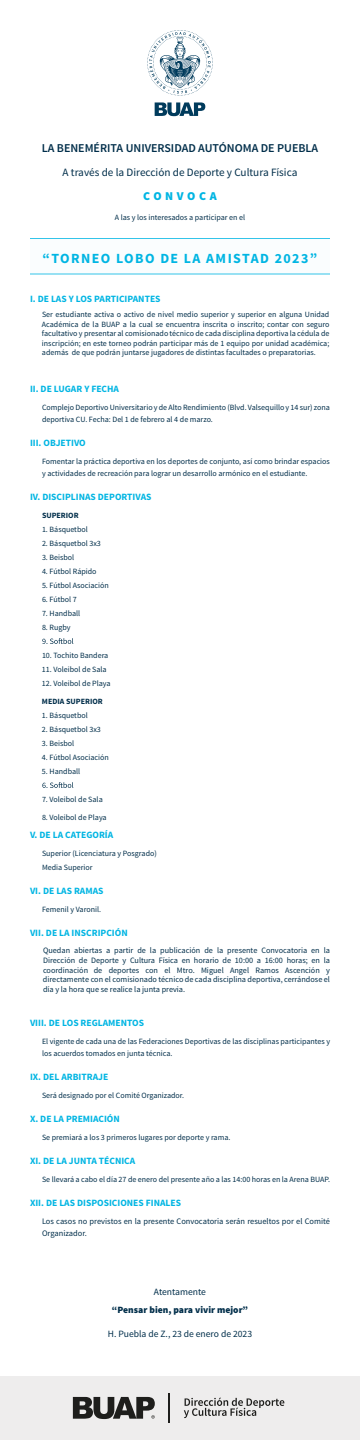
<style>
.page{position:relative;width:360px;height:1440px;background:#fff}
.page>*{position:absolute;margin:0;border:0;box-sizing:border-box;transform-origin:0 0}
.t1{font:700 14px "Source Sans Pro";letter-spacing:.1em;color:#00b5e3}
.t2{font:600 12px "Source Sans Pro";color:#002e4a}
.t3{font:900 12px "Source Sans Pro";letter-spacing:.3em;color:#00b5e3}
.t4{font:11.2px "Source Sans Pro";color:#002e4a}
.t5{font:700 9.6px "Source Sans Pro";color:#00b5e3}
.t6{font:9.6px "Source Sans Pro";color:#002e4a}
.t7{font:900 9.6px "Source Sans Pro";color:#002e4a}
.t8{font:8.4px/12px "Source Sans Pro";color:#002e4a}
.t9{font:8.2px/9.8px "Source Sans Pro";color:#002e4a;text-align:justify}
.t10{font:8px/9.6px "Source Sans Pro";color:#002e4a}
.t11{font:700 8px "Source Sans Pro";color:#002e4a}
</style>
<div class="page">
<svg style="left:155px;top:102px;width:50px;height:14px"></svg>
<svg style="left:147px;top:30px;width:66px;height:66px"></svg>
<div style="left:30px;top:238px;width:300px;height:36px;background:#fafdfe"></div>
<hr style="left:30px;top:274px;width:300px;height:1px;background:#33c4e9">
<hr style="left:30px;top:238px;width:300px;height:1px;background:#33c4e9">
<svg style="left:42px;top:638px;width:31px;height:6px"></svg>
<svg style="left:42px;top:782px;width:31px;height:6px"></svg>
<div style="left:0;top:1376px;width:360px;height:64px;background:#eeeded"></div>
<svg style="left:73px;top:1397px;width:82px;height:22px"></svg>
<hr style="left:169px;top:1393px;width:1px;height:30px;background:#1e1e1c">
<svg style="left:184px;top:1398px;width:100px;height:20px"></svg>
<h2 class="t2" style="left:42px;top:140px;width:278px">LA BENEMÉRITA UNIVERSIDAD AUTÓNOMA DE PUEBLA</h2>
<h3 class="t4" style="left:63px;top:165px;width:236px">A través de la Dirección de Deporte y Cultura Física</h3>
<h2 class="t3" style="left:143px;top:188px;width:75px">CONVOCA</h2>
<p class="t10" style="left:115px;top:212px;width:132px">A las y los interesados a participar en el</p>
<h1 class="t1" style="left:43px;top:249px;width:276px">“TORNEO LOBO DE LA AMISTAD 2023”</h1>
<p class="t5" style="left:30px;top:293px;width:132px">I. DE LAS Y LOS PARTICIPANTES</p>
<p class="t10" style="left:42px;top:310px;width:289px;text-align:justify">Ser estudiante activa o activo de nivel medio superior y superior en alguna Unidad Académica de la BUAP a la cual se encuentra inscrita o inscrito; contar con seguro facultativo y presentar al comisionado técnico de cada disciplina deportiva la cédula de inscripción; en este torneo podrán participar más de 1 equipo por unidad académica; además de que podrán juntarse jugadores de distintas facultades o preparatorias.</p>
<p class="t5" style="left:30px;top:383px;width:91px">II. DE LUGAR Y FECHA</p>
<p class="t10" style="left:42px;top:401px;width:290px;line-height:12px">ComplejoDeportivoUniversitario y de Alto Rendimiento (Blvd. Valsequillo y 14 sur) zona deportiva CU. Fecha: Del 1 de febrero al 4 de marzo.</p>
<p class="t5" style="left:30px;top:437px;width:57px">III. OBJETIVO</p>
<p class="t10" style="left:42px;top:455px;width:289px;line-height:12px">Fomentar la práctica deportiva en los deportes de conjunto, así como brindar espacios y actividades de recreación para lograr un desarrollo armónico en el estudiante.</p>
<p class="t5" style="left:30px;top:491px;width:123px">IV. DISCIPLINAS DEPORTIVAS</p>
<p class="t11" style="left:42px;top:510px;width:38px">SUPERIOR</p>
<p class="t10" style="left:42px;top:525px;width:47px">1. Básquetbol</p>
<p class="t10" style="left:42px;top:539px;width:60px">2. Básquetbol 3x3</p>
<p class="t10" style="left:42px;top:553px;width:34px">3. Beisbol</p>
<p class="t10" style="left:42px;top:567px;width:56px">4. Fútbol Rápido</p>
<p class="t10" style="left:42px;top:581px;width:68px">5. Fútbol Asociación</p>
<p class="t10" style="left:42px;top:595px;width:36px">6. Fútbol 7</p>
<p class="t10" style="left:42px;top:609px;width:40px">7. Handball</p>
<p class="t10" style="left:42px;top:623px;width:30px">8. Rugby</p>
<p class="t10" style="left:42px;top:651px;width:68px">10. Tochito Bandera</p>
<p class="t10" style="left:42px;top:665px;width:66px">11. Voleibol de Sala</p>
<p class="t10" style="left:42px;top:679px;width:70px">12. Voleibol de Playa</p>
<p class="t11" style="left:42px;top:696px;width:62px">MEDIA SUPERIOR</p>
<p class="t10" style="left:42px;top:711px;width:47px">1. Básquetbol</p>
<p class="t10" style="left:42px;top:725px;width:60px">2. Básquetbol 3x3</p>
<p class="t10" style="left:42px;top:739px;width:34px">3. Beisbol</p>
<p class="t10" style="left:42px;top:753px;width:68px">4. Fútbol Asociación</p>
<p class="t10" style="left:42px;top:767px;width:40px">5. Handball</p>
<p class="t10" style="left:42px;top:795px;width:62px">7. Voleibol de Sala</p>
<p class="t10" style="left:42px;top:813px;width:66px">8. Voleibol de Playa</p>
<p class="t5" style="left:30px;top:829px;width:85px">V. DE LA CATEGORÍA</p>
<p class="t10" style="left:42px;top:846px;width:116px;line-height:14px">Superior (Licenciatura y Posgrado)<br>Media Superior</p>
<p class="t5" style="left:30px;top:885px;width:75px">VI. DE LAS RAMAS</p>
<p class="t10" style="left:42px;top:905px;width:61px">Femenil y Varonil.</p>
<p class="t5" style="left:30px;top:927px;width:99px">VII. DE LA INSCRIPCIÓN</p>
<p class="t9" style="left:43px;top:945px;width:289px">Quedan abiertas a partir de la publicación de la presente Convocatoria en la Dirección de Deporte y Cultura Física en horario de 10:00 a 16:00 horas; en la coordinación de deportes con el Mtro. Miguel Angel Ramos Ascención y directamente con el comisionado técnico de cada disciplina deportiva, cerrándose el día y la hora que se realice la junta previa.</p>
<p class="t5" style="left:30px;top:1017px;width:116px">VIII. DE LOS REGLAMENTOS</p>
<p class="t10" style="left:42px;top:1035px;width:290px;line-height:12px">El vigente de cada una de las Federaciones Deportivas de las disciplinas participantes y los acuerdos tomados en junta técnica.</p>
<p class="t5" style="left:30px;top:1071px;width:80px">IX. DEL ARBITRAJE</p>
<p class="t10" style="left:42px;top:1091px;width:144px">Será designado por el Comité Organizador.</p>
<p class="t5" style="left:30px;top:1113px;width:91px">X. DE LA PREMIACIÓN</p>
<p class="t10" style="left:42px;top:1133px;width:190px">Se premiará a los 3 primeros lugares por deporte y rama.</p>
<p class="t5" style="left:30px;top:1155px;width:107px">XI. DE LA JUNTA TÉCNICA</p>
<p class="t10" style="left:42px;top:1175px;width:290px">Se llevará a cabo el día 27 de enero del presente año a las 14:00 horas en la Arena BUAP.</p>
<p class="t5" style="left:30px;top:1197px;width:153px">XII. DE LAS DISPOSICIONES FINALES</p>
<p class="t8" style="left:42px;top:1215px;width:290px">Los casos no previstos en la presente Convocatoria serán resueltos por el Comité<br>Organizador.</p>
<p class="t6" style="left:154px;top:1285px;width:54px">Atentamente</p>
<p class="t7" style="left:112px;top:1303px;width:138px">“Pensar bien, para vivir mejor”</p>
<p class="t6" style="left:108px;top:1327px;width:146px">H. Puebla de Z., 23 de enero de 2023</p>
</div>
